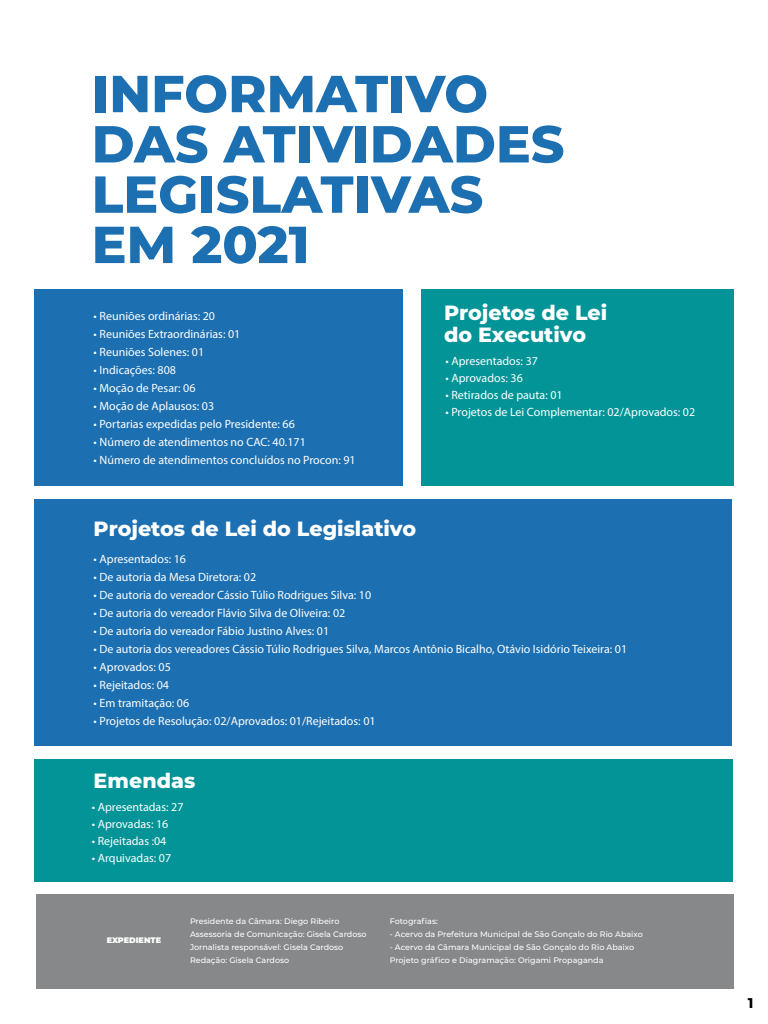
<style>
.page{position:relative;width:768px;height:1024px;background:#fff}
.page>*{position:absolute;margin:0;border:0;box-sizing:border-box;transform-origin:0 0}
.t1{font:800 52px/50.3px "Montserrat";color:#1c6fb1}
.t2{font:800 20.6px/22px "Montserrat";color:#fff}
.t3{font:700 14px "Montserrat";color:#000}
.t4{font:12px "Myriad Pro";color:#fff}
.t5{font:500 8px/13px "Montserrat";color:#fff}
.t6{font:900 8px "Montserrat";color:#fff}
</style>
<div class="page">
<div style="left:36px;top:894px;width:697px;height:95px;background:#868889"></div>
<div style="left:34px;top:290px;width:369px;height:196px;background:#1c6fb1"></div>
<div style="left:34px;top:499px;width:698px;height:247px;background:#1c6fb1"></div>
<div style="left:421px;top:290px;width:312px;height:196px;background:#029496"></div>
<div style="left:34px;top:759px;width:698px;height:122px;background:#029496"></div>
<h1 class="t1" style="left:92px;top:66px;width:474px">INFORMATIVO<br>DAS ATIVIDADES<br>LEGISLATIVAS<br>EM 2021</h1>
<p class="t4" style="left:94px;top:308px;width:123px">• Reuniões ordinárias: 20</p>
<p class="t4" style="left:94px;top:326px;width:148px">• Reuniões Extraordinárias: 01</p>
<p class="t4" style="left:94px;top:344px;width:112px">• Reuniões Solenes: 01</p>
<p class="t4" style="left:94px;top:362px;width:84px">• Indicações: 808</p>
<p class="t4" style="left:94px;top:380px;width:103px">• Moção de Pesar: 06</p>
<p class="t4" style="left:94px;top:398px;width:122px">• Moção de Aplausos: 03</p>
<p class="t4" style="left:94px;top:416px;width:203px">• Portarias expedidas pelo Presidente: 66</p>
<p class="t4" style="left:94px;top:434px;width:214px">• Número de atendimentos no CAC: 40.171</p>
<p class="t4" style="left:94px;top:452px;width:264px">• Número de atendimentos concluídos no Procon: 91</p>
<h2 class="t2" style="left:94px;top:517px;width:324px">Projetos de Lei do Legislativo</h2>
<h2 class="t2" style="left:444px;top:300px;width:165px">Projetos de Lei do Executivo</h2>
<p class="t4" style="left:446px;top:354px;width:94px">• Apresentados: 37</p>
<p class="t4" style="left:446px;top:371px;width:79px">• Aprovados: 36</p>
<p class="t4" style="left:446px;top:388px;width:119px">• Retirados de pauta: 01</p>
<p class="t4" style="left:446px;top:405px;width:251px">• Projetos de Lei Complementar: 02/Aprovados: 02</p>
<p class="t4" style="left:94px;top:551px;width:94px">• Apresentados: 16</p>
<p class="t4" style="left:94px;top:569px;width:164px">• De autoria da Mesa Diretora: 02</p>
<p class="t4" style="left:94px;top:587px;width:279px">• De autoria do vereador Cássio Túlio Rodrigues Silva: 10</p>
<p class="t4" style="left:94px;top:605px;width:253px">• De autoria do vereador Flávio Silva de Oliveira: 02</p>
<p class="t4" style="left:94px;top:623px;width:237px">• De autoria do vereador Fábio Justino Alves: 01</p>
<p class="t4" style="left:94px;top:641px;width:535px">• De autoria dos vereadores Cássio Túlio Rodrigues Silva, Marcos Antônio Bicalho, Otávio Isidório Teixeira: 01</p>
<p class="t4" style="left:94px;top:659px;width:79px">• Aprovados: 05</p>
<p class="t4" style="left:94px;top:677px;width:77px">• Rejeitados: 04</p>
<p class="t4" style="left:94px;top:695px;width:97px">• Em tramitação: 06</p>
<p class="t4" style="left:94px;top:713px;width:284px">• Projetos de Resolução: 02/Aprovados: 01/Rejeitados: 01</p>
<h2 class="t2" style="left:94px;top:768px;width:103px">Emendas</h2>
<p class="t4" style="left:92px;top:800px;width:93px">• Apresentadas: 27</p>
<p class="t4" style="left:92px;top:817px;width:78px">• Aprovadas: 16</p>
<p class="t4" style="left:92px;top:834px;width:76px">• Rejeitadas :04</p>
<p class="t4" style="left:92px;top:851px;width:81px">• Arquivadas: 07</p>
<p class="t6" style="left:107px;top:934px;width:56px">EXPEDIENTE</p>
<p class="t5" style="left:190px;top:914px;width:178px">Presidente da Câmara: Diego Ribeiro Assessoria de Comunicação: Gisela Cardoso Jornalista responsável: Gisela Cardoso Redação: Gisela Cardoso</p>
<p class="t5" style="left:390px;top:914px;width:50px">Fotografias:</p>
<p class="t5" style="left:390px;top:927px;width:255px">- Acervo da Prefeitura Municipal de São Gonçalo do Rio Abaixo</p>
<p class="t5" style="left:390px;top:940px;width:246px">- Acervo da Câmara Municipal de São Gonçalo do Rio Abaixo<br>Projeto gráfico e Diagramação: Origami Propaganda</p>
<p class="t3" style="left:748px;top:992px;width:7px">1</p>
</div>
